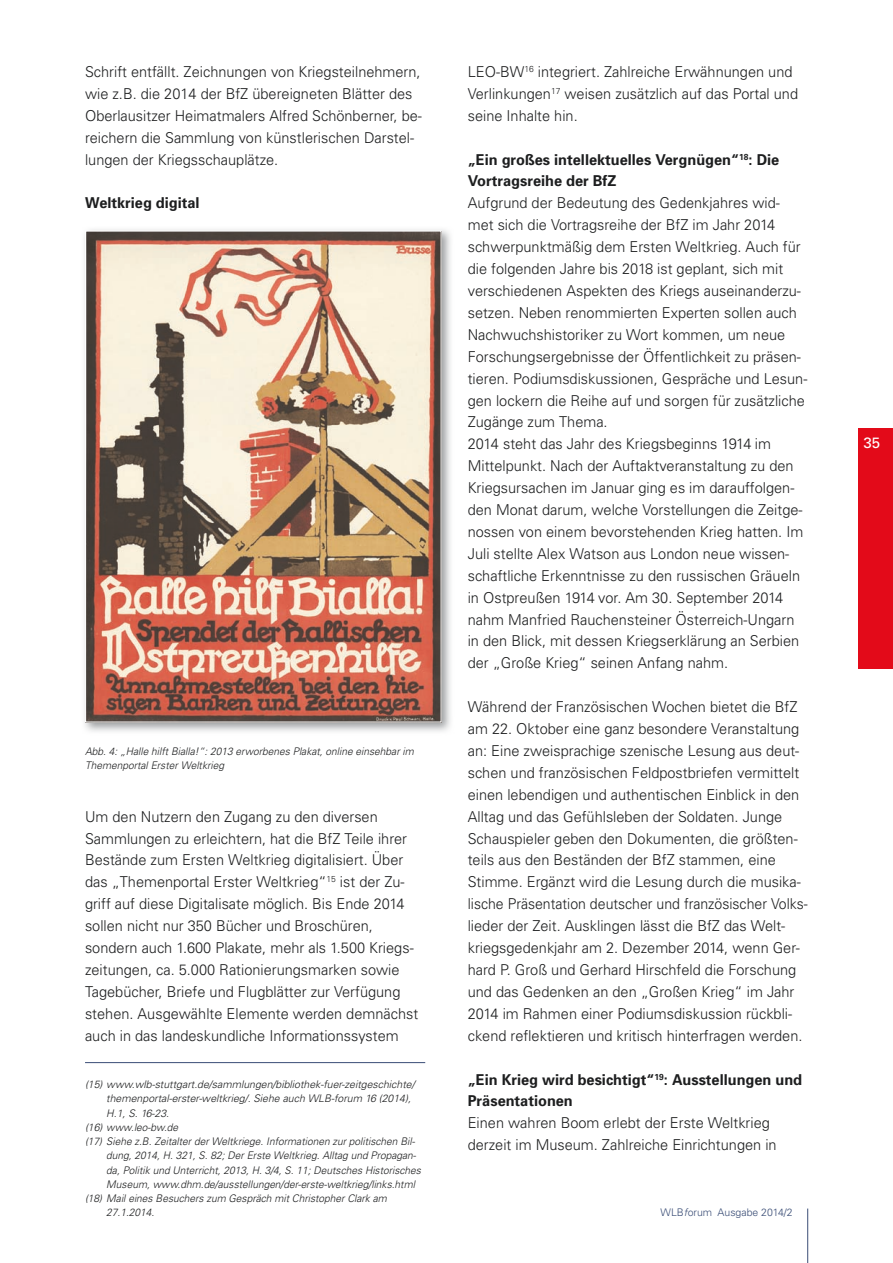
<style>
.page{position:relative;width:893px;height:1263px;background:#fff}
.page>*{position:absolute;margin:0;border:0;box-sizing:border-box;transform-origin:0 0}
.t1{font:300 15px/21.9px "Univers";color:#1d1e1f}
.t2{font:700 15px/21.9px "Univers";color:#1d1e1f}
.t3{font:15px "Univers";color:#fff}
.t4{font:italic 300 10.5px/14.2px "Univers";color:#1d1e1f}
.t5{font:300 10.5px "Univers";color:#3a4d76}
.s1{font-style:italic}
</style>
<div class="page">
<hr style="left:807px;top:1208px;width:1px;height:55px;background:#3a4d76">
<div style="left:859px;top:428px;width:34px;height:240px;background:#e30a19"></div>
<img style="left:84px;top:229px;width:367px;height:503px">
<img style="left:87px;top:232px;width:353px;height:488px">
<hr style="left:85px;top:1062px;width:340px;height:1px;background:#3a4d76">
<p class="t1" style="left:85px;top:60px;width:338px">Schrift entfällt. Zeichnungen von Kriegsteilnehmern, wie z.B. die 2014 der BfZ übereigneten Blätter des Oberlausitzer Heimatmalers Alfred Schönberner, be&shy;reichern die Sammlung von künstlerischen Darstel&shy;lungen der Kriegsschauplätze.</p>
<p class="t2" style="left:85px;top:192px;width:116px">Weltkrieg digital</p>
<p class="t4" style="left:85px;top:743px;width:330px">Abb. 4: „Halle hilft Bialla!“: 2013 erworbenes Plakat, online einsehbar im<br>Themenportal Erster Weltkrieg</p>
<p class="t1" style="left:85px;top:805px;width:335px">Um den Nutzern den Zugang zu den diversen Sammlungen zu erleichtern, hat die BfZ Teile ihrer Bestände zum Ersten Weltkrieg digitalisiert. Über das „Themenportal Erster Weltkrieg“<sup>15</sup> ist der Zu&shy;griff auf diese Digitalisate möglich. Bis Ende 2014 sollen nicht nur 350 Bücher und Broschüren, sondern auch 1.600 Plakate, mehr als 1.500 Kriegs&shy;zeitungen, ca. 5.000 Rationierungsmarken sowie Tagebücher, Briefe und Flugblätter zur Verfügung stehen. Ausgewählte Elemente werden demnächst auch in das landeskundliche Informationssystem</p>
<p class="t4" style="left:85px;top:1077px;width:331px">(15) www.wlb-stuttgart.de/sammlungen/bibliothek-fuer-zeitgeschichte/</p>
<p class="t4" style="left:106px;top:1091px;width:306px">themenportal-erster-weltkrieg/. Siehe auch WLB-forum 16 (2014),</p>
<p class="t4" style="left:106px;top:1105px;width:64px">H.1, S. 16-23.</p>
<p class="t4" style="left:85px;top:1120px;width:95px">(16) www.leo-bw.de</p>
<p class="t4" style="left:85px;top:1134px;width:331px">(17) Siehe z.B. Zeitalter der Weltkriege. Informationen zur politischen Bil-</p>
<p class="t4" style="left:106px;top:1148px;width:311px">dung, 2014, H. 321, S. 82; Der Erste Weltkrieg. Alltag und Propagan-</p>
<p class="t4" style="left:106px;top:1162px;width:316px">da, Politik und Unterricht, 2013, H. 3/4, S. 11; Deutsches Historisches</p>
<p class="t4" style="left:106px;top:1177px;width:310px">Museum, www.dhm.de/ausstellungen/der-erste-weltkrieg/links.html</p>
<p class="t4" style="left:85px;top:1191px;width:303px">(18) Mail eines Besuchers zum Gespräch mit Christopher Clark am</p>
<p class="t4" style="left:106px;top:1205px;width:50px">27.1.2014.</p>
<p class="t1" style="left:468px;top:60px;width:332px">LEO-BW<sup>16</sup> integriert. Zahlreiche Erwähnungen und<br>Verlinkungen<sup>17</sup> weisen zusätzlich auf das Portal und seine Inhalte hin.</p>
<p class="t2" style="left:468px;top:148px;width:313px">„Ein großes intellektuelles Vergnügen“<sup>18</sup>: Die<br>Vortragsreihe der BfZ</p>
<p class="t1" style="left:468px;top:192px;width:341px">Aufgrund der Bedeutung des Gedenkjahres wid&shy;met sich die Vortragsreihe der BfZ im Jahr 2014 schwerpunktmäßig dem Ersten Weltkrieg. Auch für die folgenden Jahre bis 2018 ist geplant, sich mit verschiedenen Aspekten des Kriegs auseinanderzu&shy;setzen. Neben renommierten Experten sollen auch Nachwuchshistoriker zu Wort kommen, um neue Forschungsergebnisse der Öffentlichkeit zu präsen&shy;tieren. Podiumsdiskussionen, Gespräche und Lesun&shy;gen lockern die Reihe auf und sorgen für zusätzliche Zugänge zum Thema.<br>2014 steht das Jahr des Kriegsbeginns 1914 im Mittelpunkt. Nach der Auftaktveranstaltung zu den Kriegsursachen im Januar ging es im darauffolgen&shy;den Monat darum, welche Vorstellungen die Zeitge&shy;nossen von einem bevorstehenden Krieg hatten. Im Juli stellte Alex Watson aus London neue wissen&shy;schaftliche Erkenntnisse zu den russischen Gräueln in Ostpreußen 1914 vor. Am 30. September 2014 nahm Manfried Rauchensteiner Österreich-Ungarn in den Blick, mit dessen Kriegserklärung an Serbien der „Große Krieg“ seinen Anfang nahm.</p>
<p class="t1" style="left:468px;top:695px;width:342px">Während der Französischen Wochen bietet die BfZ am 22. Oktober eine ganz besondere Veranstaltung an: Eine zweisprachige szenische Lesung aus deut&shy;schen und französischen Feldpostbriefen vermittelt einen lebendigen und authentischen Einblick in den Alltag und das Gefühlsleben der Soldaten. Junge Schauspieler geben den Dokumenten, die größten&shy;teils aus den Beständen der BfZ stammen, eine Stimme. Ergänzt wird die Lesung durch die musika&shy;lische Präsentation deutscher und französischer Volks&shy;lieder der Zeit. Ausklingen lässt die BfZ das Welt&shy;kriegsgedenkjahr am 2. Dezember 2014, wenn Ger&shy;hard P. Groß und Gerhard Hirschfeld die Forschung und das Gedenken an den „Großen Krieg“ im Jahr 2014 im Rahmen einer Podiumsdiskussion rückbli&shy;ckend reflektieren und kritisch hinterfragen werden.</p>
<p class="t2" style="left:468px;top:1068px;width:336px">„Ein Krieg wird besichtigt“<sup>19</sup>: Ausstellungen und<br>Präsentationen</p>
<p class="t1" style="left:468px;top:1111px;width:310px">Einen wahren Boom erlebt der Erste Weltkrieg derzeit im Museum. Zahlreiche Einrichtungen in</p>
<p class="t5" style="left:661px;top:1206px;width:134px">WLB<span class="s1">f</span>orum Ausgabe 2014/2</p>
<p class="t3" style="left:863px;top:434px;width:18px">35</p>
</div>
